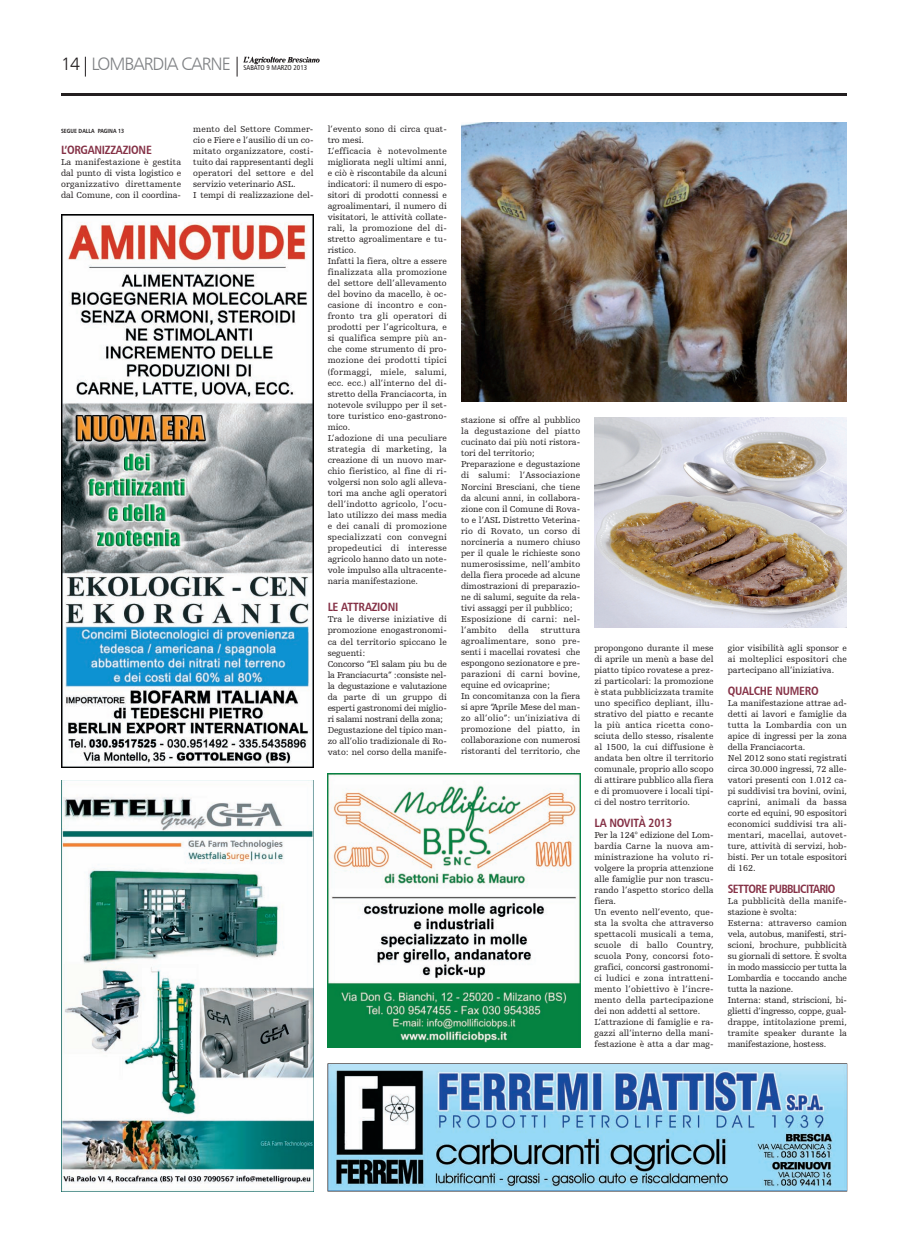
<style>
.page{position:relative;width:908px;height:1248px;background:#fff}
.page>*{position:absolute;margin:0;border:0;box-sizing:border-box;transform-origin:0 0}
.t1{font:18px "Humanist 777 BT Light B";letter-spacing:-.055em;color:#808285}
.t2{font:12px "Humanist 777 BT Bold Condensed B";letter-spacing:-.02em;color:#843045}
.t3{font:12px "Humanist 777 BT Bold Condensed B";letter-spacing:-.05em;color:#843045}
.t4{font:9px/11px "Humanist Slabserif 712 BT";letter-spacing:.005em;color:#231f20}
.t5{font:9px/11px "Humanist Slabserif 712 BT";letter-spacing:-.015em;color:#231f20}
.t6{font:7px "Humanist 777 BT Roman Condensed B";color:#231f20}
.t7{font:6px "Humanist 777 BT Bold Condensed B";color:#231f20}
.s1{color:#231f20}
</style>
<div class="page">
<hr style="left:61px;top:93px;width:785px;height:3px;background:#231f20">
<svg style="left:85px;top:57px;width:1px;height:20px"></svg>
<img style="left:243px;top:56px;width:77px;height:9px">
<svg style="left:237px;top:57px;width:1px;height:20px"></svg>
<img style="left:61px;top:780px;width:252px;height:411px">
<img style="left:328px;top:1063px;width:518px;height:127px">
<img style="left:327px;top:773px;width:253px;height:274px">
<img style="left:61px;top:215px;width:252px;height:552px">
<img style="left:461px;top:122px;width:385px;height:279px">
<img style="left:594px;top:418px;width:252px;height:209px">
<h1 class="t1" style="left:61px;top:53px;width:171px"><span class="s1">14</span> LOMBARDIA CARNE</h1>
<p class="t6" style="left:243px;top:63px;width:65px">SABATO 9 MARZO 2013</p>
<p class="t7" style="left:61px;top:127px;width:65px">SEGUE DALLA PAGINA 13</p>
<h2 class="t2" style="left:61px;top:142px;width:92px">L’ORGANIZZAZIONE</h2>
<p class="t4" style="left:61px;top:156px;width:122px;text-align:justify">La manifestazione è gestita dal punto di vista logistico e organizzativo direttamente dal Comune, con il coordina-</p>
<p class="t4" style="left:193px;top:123px;width:122px">mento del Settore Commer&shy;cio e Fiere e l’ausilio di un co&shy;mitato organizzatore, costi&shy;tuito dai rappresentanti degli operatori del settore e del servizio veterinario ASL.<br>I tempi di realizzazione del-</p>
<p class="t4" style="left:327px;top:123px;width:121px">l’evento sono di circa quat&shy;tro mesi.<br>L’efficacia è notevolmente migliorata negli ultimi anni, e ciò è riscontabile da alcuni indicatori: il numero di espo&shy;sitori di prodotti connessi e agroalimentari, il numero di visitatori, le attività collate&shy;rali, la promozione del di&shy;stretto agroalimentare e tu&shy;ristico.<br>Infatti la fiera, oltre a essere finalizzata alla promozione del settore dell’allevamento del bovino da macello, è oc&shy;casione di incontro e con&shy;fronto tra gli operatori di prodotti per l’agricoltura, e si qualifica sempre più an&shy;che come strumento di pro&shy;mozione dei prodotti tipici (formaggi, miele, salumi, ecc. ecc.) all’interno del di&shy;stretto della Franciacorta, in notevole sviluppo per il set&shy;tore turistico eno-gastrono&shy;mico.<br>L’adozione di una peculiare strategia di marketing, la creazione di un nuovo mar&shy;chio fieristico, al fine di ri&shy;volgersi non solo agli alleva&shy;tori ma anche agli operatori dell’indotto agricolo, l’ocu&shy;lato utilizzo dei mass media e dei canali di promozione specializzati con convegni propedeutici di interesse agricolo hanno dato un note&shy;vole impulso alla ultracente&shy;naria manifestazione.</p>
<h2 class="t2" style="left:327px;top:599px;width:72px">LE ATTRAZIONI</h2>
<p class="t4" style="left:327px;top:613px;width:121px">Tra le diverse iniziative di promozione enogastronomi&shy;ca del territorio spiccano le seguenti:<br>Concorso “El salam piu bu de la Franciacurta” :consiste nel&shy;la degustazione e valutazione da parte di un gruppo di esperti gastronomi dei miglio&shy;ri salami nostrani della zona;<br>Degustazione del tipico man&shy;zo all’olio tradizionale di Ro&shy;vato: nel corso della manife-</p>
<p class="t4" style="left:461px;top:415px;width:121px">stazione si offre al pubblico la degustazione del piatto cucinato dai più noti ristora&shy;tori del territorio;<br>Preparazione e degustazione di salumi: l’Associazione<br>Norcini Bresciani, che tiene da alcuni anni, in collabora&shy;zione con il Comune di Rova&shy;to e l’ASL Distretto Veterina&shy;rio di Rovato, un corso di norcineria a numero chiuso per il quale le richieste sono numerosissime, nell’ambito della fiera procede ad alcune dimostrazioni di preparazio&shy;ne di salumi, seguite da rela&shy;tivi assaggi per il pubblico;<br>Esposizione di carni: nel&shy;l’ambito</p>
<p class="t4" style="left:508px;top:624px;width:22px">della</p>
<p class="t4" style="left:461px;top:624px;width:121px;text-indent:80px">struttura agroalimentare, sono pre&shy;senti i macellai rovatesi che espongono sezionatore e pre&shy;parazioni di carni bovine, equine ed ovicaprine;<br>In concomitanza con la fiera si apre “Aprile Mese del man&shy;zo all’olio”: un’iniziativa di promozione del piatto, in collaborazione con numerosi ristoranti del territorio, che</p>
<p class="t4" style="left:594px;top:642px;width:121px;text-align:justify">propongono durante il mese di aprile un menù a base del piatto tipico rovatese a prez&shy;zi particolari: la promozione è stata pubblicizzata tramite uno specifico depliant, illu&shy;strativo del piatto e recante la più antica ricetta cono&shy;sciuta dello stesso, risalente al 1500, la cui diffusione è andata ben oltre il territorio comunale, proprio allo scopo di attirare pubblico alla fiera e di promuovere i locali tipi&shy;ci del nostro territorio.</p>
<h2 class="t2" style="left:594px;top:815px;width:79px">LA NOVITÀ 2013</h2>
<p class="t4" style="left:594px;top:829px;width:121px">Per la 124° edizione del Lom&shy;bardia Carne la nuova am&shy;ministrazione ha voluto ri&shy;volgere la propria attenzione alle famiglie pur non trascu&shy;rando l’aspetto storico della fiera.<br>Un evento nell’evento, que&shy;sta la svolta che attraverso spettacoli musicali a tema, scuole di ballo Country, scuola Pony, concorsi foto&shy;grafici, concorsi gastronomi&shy;ci ludici e zona intratteni&shy;mento l’obiettivo è l’incre&shy;mento della partecipazione dei non addetti al settore.<br>L’attrazione di famiglie e ra&shy;gazzi all’interno della mani&shy;festazione è atta a dar mag-</p>
<p class="t4" style="left:727px;top:642px;width:121px;text-align:justify">gior visibilità agli sponsor e ai molteplici espositori che partecipano all’iniziativa.</p>
<h2 class="t2" style="left:727px;top:683px;width:92px">QUALCHE NUMERO</h2>
<p class="t4" style="left:727px;top:697px;width:121px">La manifestazione attrae ad&shy;detti ai lavori e famiglie da tutta la Lombardia con un apice di ingressi per la zona della Franciacorta.<br>Nel 2012 sono stati registrati circa 30.000 ingressi, 72 alle&shy;vatori presenti con 1.012 ca&shy;pi suddivisi tra bovini, ovini, caprini, animali da bassa corte ed equini, 90 espositori economici suddivisi tra ali&shy;mentari, macellai, autovet&shy;ture, attività di servizi, hob&shy;bisti. Per un totale espositori di 162.</p>
<h2 class="t3" style="left:727px;top:881px;width:109px">SETTORE PUBBLICITARIO</h2>
<p class="t5" style="left:727px;top:895px;width:121px">La pubblicità della manife&shy;stazione è svolta:<br>Esterna: attraverso camion vela, autobus, manifesti, stri&shy;scioni, brochure, pubblicità su giornali di settore. È svolta in modo massiccio per tutta la<br>Lombardia e toccando anche tutta la nazione.<br>Interna: stand, striscioni, bi&shy;glietti d’ingresso, coppe, gual&shy;drappe, intitolazione premi, tramite speaker durante la manifestazione, hostess.</p>
</div>
